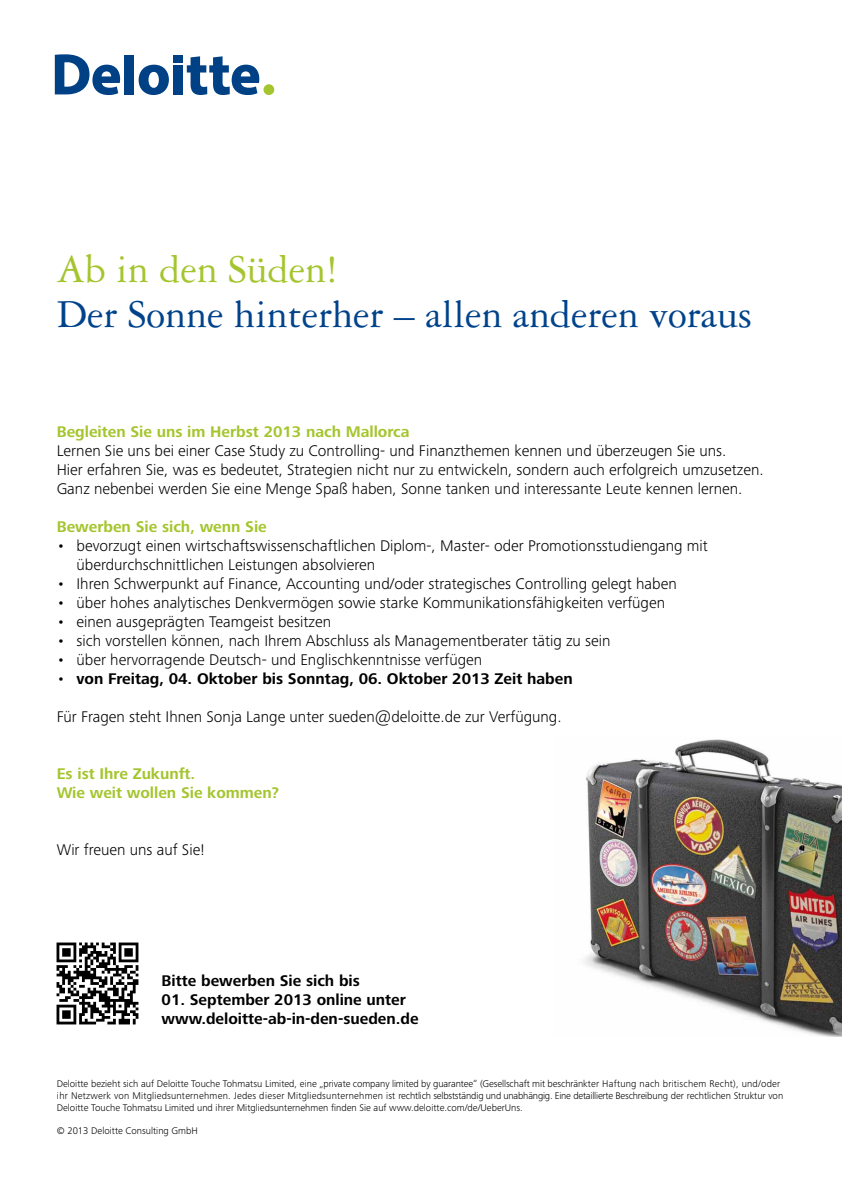
<style>
.page{position:relative;width:842px;height:1191px;background:#fff}
.page>*{position:absolute;margin:0;border:0;box-sizing:border-box;transform-origin:0 0}
.t1{font:42px "Garamond 3 LT Std";color:#00438b}
.t2{font:42px "Garamond 3 LT Std";color:#a4c52d}
.t3{font:300 16px/19px "Frutiger Next Pro";color:#000}
.t4{font:700 16px/19px "Frutiger Next Pro";color:#000}
.t5{font:700 16px/19px "Frutiger Next Pro";color:#a4c52d}
.t6{font:300 10px/12px "Frutiger Next Pro";color:#000}
.s1{font-weight:300}
</style>
<div class="page">
<div style="left:124px;top:55px;width:10px;height:39px;background:#004186"></div>
<svg style="left:139px;top:65px;width:30px;height:30px"></svg>
<div style="left:173px;top:65px;width:10px;height:29px;background:#004186"></div>
<div style="left:173px;top:55px;width:10px;height:8px;background:#004186"></div>
<svg style="left:187px;top:56px;width:72px;height:39px"></svg>
<div style="left:263px;top:84px;width:11px;height:11px;background:#a4c52d;border-radius:50%"></div>
<svg style="left:55px;top:54px;width:65px;height:41px"></svg>
<img style="left:584px;top:739px;width:258px;height:298px">
<img style="left:56px;top:942px;width:83px;height:83px">
<h1 class="t2" style="left:57px;top:247px;width:283px">Ab in den Süden!</h1>
<h1 class="t1" style="left:57px;top:292px;width:697px">Der Sonne hinterher – allen anderen voraus</h1>
<p class="t5" style="left:57px;top:422px;width:354px">Begleiten Sie uns im Herbst 2013 nach Mallorca</p>
<p class="t3" style="left:57px;top:441px;width:708px">Lernen Sie uns bei einer Case Study zu Controlling- und Finanzthemen kennen und überzeugen Sie uns.<br>Hier erfahren Sie, was es bedeutet, Strategien nicht nur zu entwickeln, sondern auch erfolgreich umzusetzen.<br>Ganz nebenbei werden Sie eine Menge Spaß haben, Sonne tanken und interessante Leute kennen lernen.</p>
<p class="t5" style="left:57px;top:517px;width:212px">Bewerben Sie sich, wenn Sie</p>
<p class="t3" style="left:77px;top:536px;width:633px;text-indent:-20px">• bevorzugt einen wirtschaftswissenschaftlichen Diplom-, Master- oder Promotionsstudiengang mit überdurchschnittlichen Leistungen absolvieren</p>
<p class="t3" style="left:57px;top:574px;width:622px">• Ihren Schwerpunkt auf Finance, Accounting und/oder strategisches Controlling gelegt haben</p>
<p class="t3" style="left:57px;top:593px;width:610px">• über hohes analytisches Denkvermögen sowie starke Kommunikationsfähigkeiten verfügen</p>
<p class="t3" style="left:57px;top:612px;width:276px">• einen ausgeprägten Teamgeist besitzen</p>
<p class="t3" style="left:57px;top:631px;width:555px">• sich vorstellen können, nach Ihrem Abschluss als Managementberater tätig zu sein</p>
<p class="t3" style="left:57px;top:650px;width:427px">• über hervorragende Deutsch- und Englischkenntnisse verfügen</p>
<p class="t4" style="left:57px;top:669px;width:517px"><span class="s1">•</span> von Freitag, 04. Oktober bis Sonntag, 06. Oktober 2013 Zeit haben</p>
<p class="t3" style="left:57px;top:707px;width:506px">Für Fragen steht Ihnen Sonja Lange unter sueden@deloitte.de zur Verfügung.</p>
<p class="t5" style="left:57px;top:764px;width:224px">Es ist Ihre Zukunft.<br>Wie weit wollen Sie kommen?</p>
<p class="t3" style="left:57px;top:840px;width:149px">Wir freuen uns auf Sie!</p>
<p class="t4" style="left:162px;top:970px;width:200px">Bitte bewerben Sie sich bis</p>
<p class="t4" style="left:162px;top:989px;width:258px">01. September 2013 online unter www.deloitte-ab-in-den-sueden.de</p>
<p class="t6" style="left:57px;top:1077px;width:728px">Deloitte bezieht sich auf Deloitte Touche Tohmatsu Limited, eine „private company limited by guarantee“ (Gesellschaft mit beschränkter Haftung nach britischem Recht), und/oder ihr Netzwerk von Mitgliedsunternehmen. Jedes dieser Mitgliedsunternehmen ist rechtlich selbstständig und unabhängig. Eine detaillierte Beschreibung der rechtlichen Struktur von<br>Deloitte Touche Tohmatsu Limited und ihrer Mitgliedsunternehmen finden Sie auf www.deloitte.com/de/UeberUns.</p>
<p class="t6" style="left:57px;top:1125px;width:142px">© 2013 Deloitte Consulting GmbH</p>
</div>
